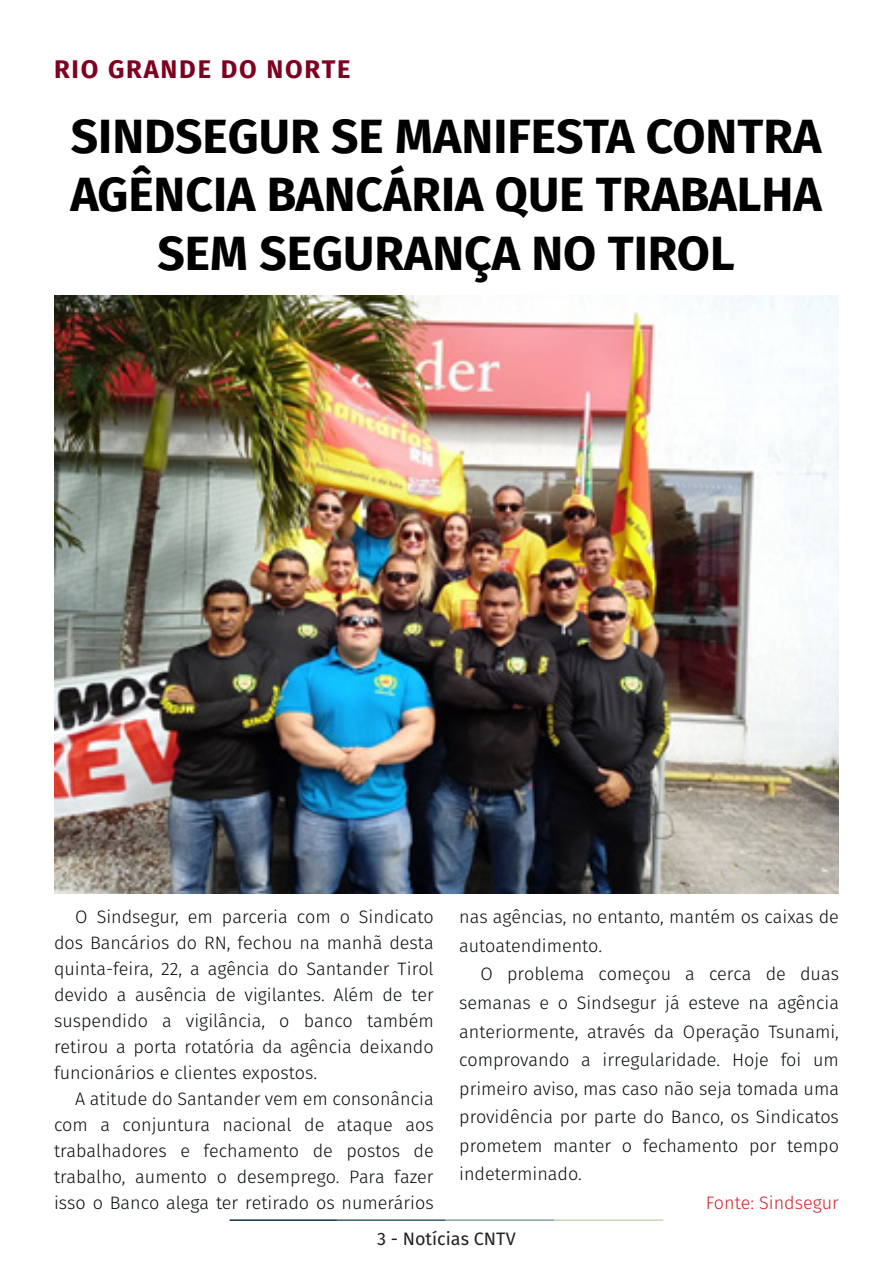
<style>
.page{position:relative;width:893px;height:1263px;background:#fff}
.page>*{position:absolute;margin:0;border:0;box-sizing:border-box;transform-origin:0 0}
.t1{font:700 48px/58.5px "Fira Sans";color:#000001;text-align:center}
.t2{font:700 25.5px "Fira Sans";letter-spacing:.07em;color:#7e0220}
.t3{font:300 18px/26px "Fira Sans";color:#080d0b;text-align:justify}
.t4{font:300 18px "Fira Sans";color:#d1232a}
.t5{font:18px "Fira Sans";color:#231f20}
</style>
<div class="page">
<hr style="left:230px;top:1219px;width:107px;height:2px;background:#0e323f">
<hr style="left:337px;top:1219px;width:109px;height:2px;background:#3a5f6d">
<hr style="left:446px;top:1219px;width:109px;height:2px;background:#87a59a">
<hr style="left:555px;top:1219px;width:108px;height:2px;background:#c6d5b7">
<img style="left:55px;top:295px;width:783px;height:598px">
<p class="t2" style="left:54px;top:47px;width:298px">RIO GRANDE DO NORTE</p>
<p class="t1" style="left:70px;top:104px;width:753px">SINDSEGUR SE MANIFESTA CONTRA<br>AGÊNCIA BANCÁRIA QUE TRABALHA<br>SEM SEGURANÇA NO TIROL</p>
<p class="t3" style="left:54px;top:904px;width:381px;text-indent:21px">O Sindsegur, em parceria com o Sindicato dos Bancários do RN, fechou na manhã desta quinta-feira, 22, a agência do Santander Tirol devido a ausência de vigilantes. Além de ter suspendido a vigilância, o banco também retirou a porta rotatória da agência deixando funcionários e clientes expostos.</p>
<p class="t3" style="left:54px;top:1086px;width:381px;text-indent:21px">A atitude do Santander vem em consonância com a conjuntura nacional de ataque aos trabalhadores e fechamento de postos de trabalho, aumento o desemprego. Para fazer isso o Banco alega ter retirado os numerários</p>
<p class="t3" style="left:459px;top:903px;width:381px;line-height:28.5px">nas agências, no entanto, mantém os caixas de autoatendimento.</p>
<p class="t3" style="left:459px;top:960px;width:381px;line-height:28.5px;text-indent:21px">O problema começou a cerca de duas semanas e o Sindsegur já esteve na agência anteriormente, através da Operação Tsunami, comprovando a irregularidade. Hoje foi um primeiro aviso, mas caso não seja tomada uma providência por parte do Banco, os Sindicatos prometem manter o fechamento por tempo indeterminado.</p>
<p class="t4" style="left:706px;top:1190px;width:135px">Fonte: Sindsegur</p>
<p class="t5" style="left:377px;top:1225px;width:140px">3 - Notícias CNTV</p>
</div>
